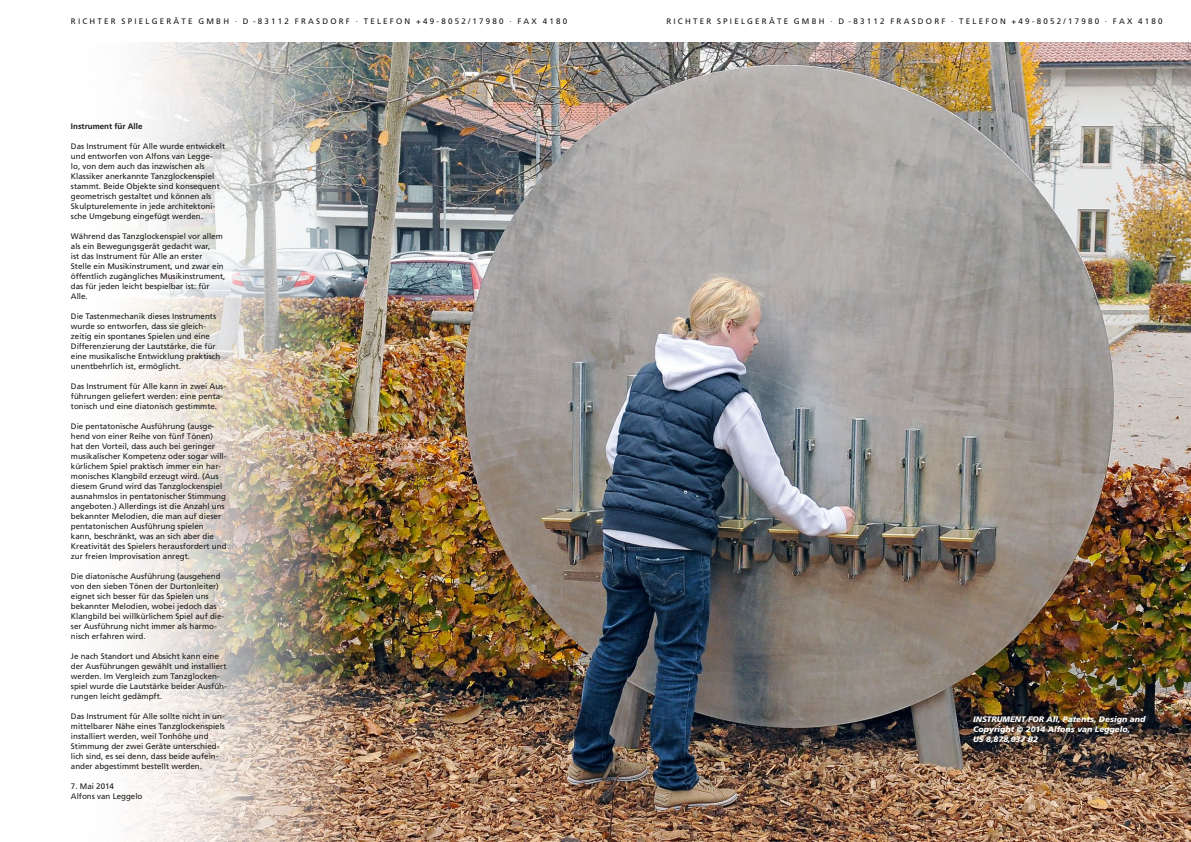
<style>
.page{position:relative;width:1191px;height:842px;background:#fff}
.page>*{position:absolute;margin:0;border:0;box-sizing:border-box;transform-origin:0 0}
.t1{font:8px/10px "Frutiger LT";color:#1a1a18}
.t2{font:8px "Frutiger LT";letter-spacing:.28em;color:#1a1a18}
.t3{font:italic 900 8px/10px "Frutiger LT";color:#fff}
.t4{font:700 8px "Frutiger LT";color:#1a1a18}
</style>
<div class="page">
<img style="left:129px;top:43px;width:1062px;height:799px">
<p class="t2" style="left:71px;top:17px;width:498px">RICHTER SPIELGERÄTE GMBH · D -83112 FRASDORF · TELEFON +49-8052/17980 · FAX 4180</p>
<p class="t2" style="left:666px;top:17px;width:498px">RICHTER SPIELGERÄTE GMBH · D -83112 FRASDORF · TELEFON +49-8052/17980 · FAX 4180</p>
<p class="t4" style="left:71px;top:121px;width:73px">Instrument für Alle</p>
<p class="t1" style="left:71px;top:141px;width:156px">Das Instrument für Alle wurde entwickelt und entworfen von Alfons van Legge-<br>lo, von dem auch das inzwischen als Klassiker anerkannte Tanzglockenspiel stammt. Beide Objekte sind konsequent geometrisch gestaltet und können als Skulpturelemente in jede architektoni&shy;sche Umgebung eingefügt werden.</p>
<p class="t1" style="left:71px;top:231px;width:156px">Während das Tanzglockenspiel vor allem als ein Bewegungsgerät gedacht war,<br>ist das Instrument für Alle an erster<br>Stelle ein Musikinstrument, und zwar ein öffentlich zugängliches Musikinstrument, das für jeden leicht bespielbar ist: für Alle.</p>
<p class="t1" style="left:71px;top:311px;width:151px">Die Tastenmechanik dieses Instruments wurde so entworfen, dass sie gleich&shy;zeitig ein spontanes Spielen und eine Differenzierung der Lautstärke, die für eine musikalische Entwicklung praktisch unentbehrlich ist, ermöglicht.</p>
<p class="t1" style="left:71px;top:381px;width:157px">Das Instrument für Alle kann in zwei Aus&shy;führungen geliefert werden: eine penta&shy;tonisch und eine diatonisch gestimmte.</p>
<p class="t1" style="left:71px;top:421px;width:157px">Die pentatonische Ausführung (ausge&shy;hend von einer Reihe von fünf Tönen) hat den Vorteil, dass auch bei geringer musikalischer Kompetenz oder sogar will&shy;kürlichem Spiel praktisch immer ein har&shy;monisches Klangbild erzeugt wird. (Aus diesem Grund wird das Tanzglockenspiel ausnahmslos in pentatonischer Stimmung angeboten.) Allerdings ist die Anzahl uns bekannter Melodien, die man auf dieser pentatonischen Ausführung spielen kann, beschränkt, was an sich aber die Kreativität des Spielers herausfordert und zur freien Improvisation anregt.</p>
<p class="t1" style="left:71px;top:571px;width:155px">Die diatonische Ausführung (ausgehend von den sieben Tönen der Durtonleiter) eignet sich besser für das Spielen uns bekannter Melodien, wobei jedoch das Klangbild bei willkürlichem Spiel auf die&shy;ser Ausführung nicht immer als harmo&shy;nisch erfahren wird.</p>
<p class="t1" style="left:71px;top:651px;width:157px">Je nach Standort und Absicht kann eine der Ausführungen gewählt und installiert werden. Im Vergleich zum Tanzglocken&shy;spiel wurde die Lautstärke beider Ausfüh&shy;rungen leicht gedämpft.</p>
<p class="t1" style="left:71px;top:711px;width:156px">Das Instrument für Alle sollte nicht in un&shy;mittelbarer Nähe eines Tanzglockenspiels installiert werden, weil Tonhöhe und Stimmung der zwei Geräte unterschied&shy;lich sind, es sei denn, dass beide aufein&shy;ander abgestimmt bestellt werden.</p>
<p class="t1" style="left:71px;top:781px;width:73px">7. Mai 2014<br>Alfons van Leggelo</p>
<p class="t3" style="left:973px;top:714px;width:174px">INSTRUMENT FOR All, Patents, Design and<br>Copyright © 2014 Alfons van Leggelo,<br>US 8,878,037 B2</p>
</div>
